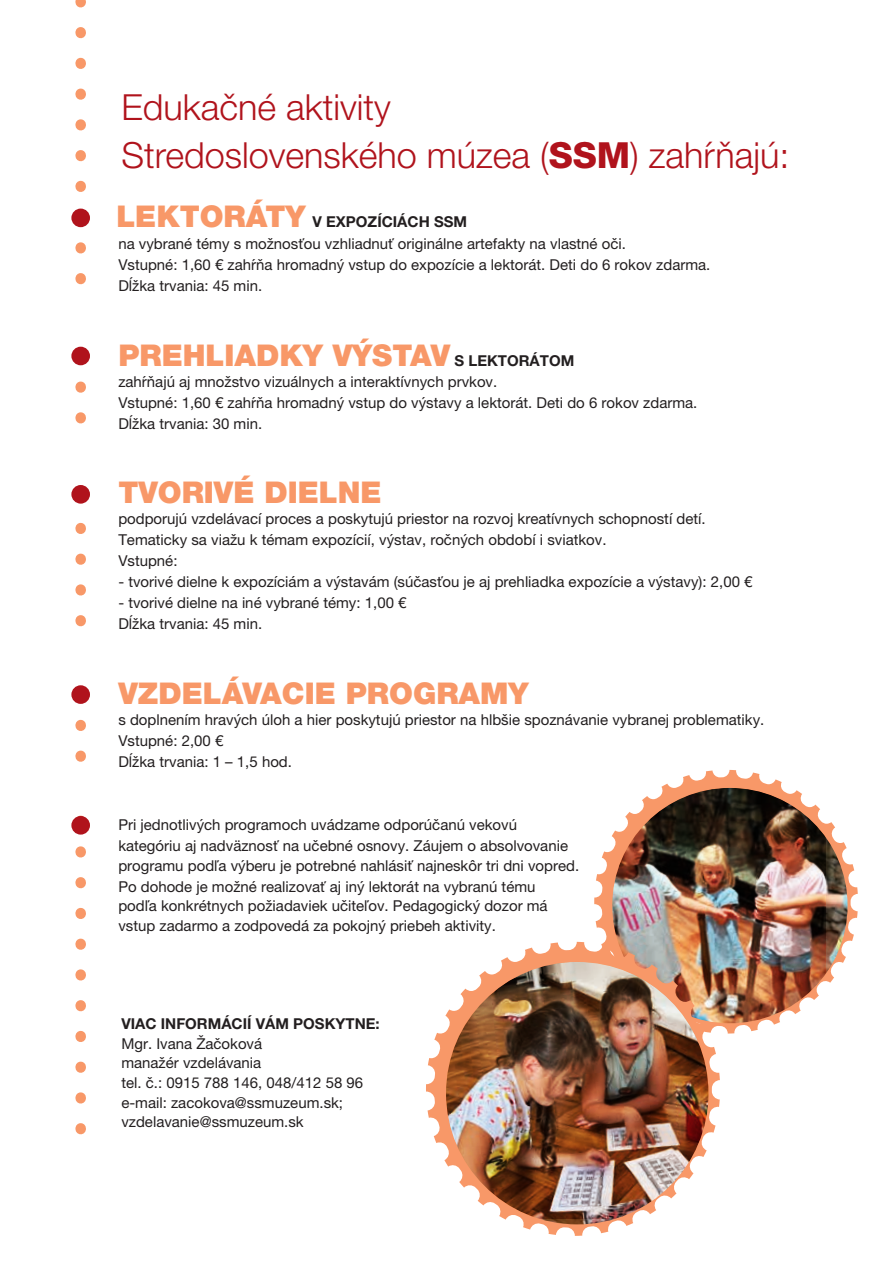
<style>
.page{position:relative;width:893px;height:1263px;background:#fff}
.page>*{position:absolute;margin:0;border:0;box-sizing:border-box;transform-origin:0 0}
.t1{font:300 36px/48px "Helvetica Neue LT Pro";color:#b0131c}
.t2{font:900 30px "Helvetica Neue LT Pro";color:#f89868}
.t3{font:15px/21px "Helvetica Neue LT Pro";color:#231f20}
.t4{font:700 15px "Helvetica Neue LT Pro";color:#231f20}
.s1{font-weight:800}
.s2{font-weight:900;font-size:30px;color:#f89868}
.s3{font-weight:700;font-size:15px;color:#231f20}
</style>
<div class="page">
<svg style="left:75px;top:1px;width:11px;height:284px"></svg>
<svg style="left:75px;top:364px;width:11px;height:60px"></svg>
<svg style="left:75px;top:522px;width:11px;height:103px"></svg>
<svg style="left:75px;top:719px;width:11px;height:43px"></svg>
<svg style="left:75px;top:846px;width:11px;height:289px"></svg>
<div style="left:71px;top:209px;width:19px;height:18px;background:#b0131c;border-radius:50%"></div>
<div style="left:71px;top:347px;width:19px;height:18px;background:#b0131c;border-radius:50%"></div>
<div style="left:71px;top:485px;width:19px;height:19px;background:#b0131c;border-radius:50%"></div>
<div style="left:71px;top:685px;width:19px;height:19px;background:#b0131c;border-radius:50%"></div>
<div style="left:71px;top:816px;width:19px;height:19px;background:#b0131c;border-radius:50%"></div>
<svg style="left:594px;top:770px;width:264px;height:263px"></svg>
<img style="left:612px;top:788px;width:235px;height:235px;border-radius:118px">
<img style="left:612px;top:788px;width:214px;height:235px">
<svg style="left:426px;top:942px;width:294px;height:294px"></svg>
<img style="left:446px;top:962px;width:262px;height:256px">
<h1 class="t1" style="left:121px;top:82px;width:670px">Edukačné aktivity<br>Stredoslovenského múzea (<span class="s1">SSM</span>) zahŕňajú:</h1>
<p class="t4" style="left:116px;top:213px;width:352px"><span class="s2">LEKTORÁTY</span> V EXPOZÍCIÁCH SSM</p>
<p class="t3" style="left:118px;top:233px;width:594px">na vybrané témy s možnosťou vzhliadnuť originálne artefakty na vlastné oči.<br>Vstupné: 1,60 € zahŕňa hromadný vstup do expozície a lektorát. Deti do 6 rokov zdarma.<br>Dĺžka trvania: 45 min.</p>
<h2 class="t2" style="left:118px;top:338px;width:457px">PREHLIADKY VÝSTAV <span class="s3">S LEKTORÁTOM</span></h2>
<p class="t3" style="left:118px;top:371px;width:581px">zahŕňajú aj množstvo vizuálnych a interaktívnych prvkov.<br>Vstupné: 1,60 € zahŕňa hromadný vstup do výstavy a lektorát. Deti do 6 rokov zdarma.<br>Dĺžka trvania: 30 min.</p>
<h2 class="t2" style="left:118px;top:474px;width:265px">TVORIVÉ DIELNE</h2>
<p class="t3" style="left:118px;top:508px;width:589px">podporujú vzdelávací proces a poskytujú priestor na rozvoj kreatívnych schopností detí.<br>Tematicky sa viažu k témam expozícií, výstav, ročných období i sviatkov.<br>Vstupné:</p>
<p class="t3" style="left:118px;top:571px;width:636px">- tvorivé dielne k expozíciám a výstavám (súčasťou je aj prehliadka expozície a výstavy): 2,00 €</p>
<p class="t3" style="left:118px;top:592px;width:290px">- tvorivé dielne na iné vybrané témy: 1,00 €<br>Dĺžka trvania: 45 min.</p>
<h2 class="t2" style="left:118px;top:676px;width:412px">VZDELÁVACIE PROGRAMY</h2>
<p class="t3" style="left:118px;top:709px;width:647px">s doplnením hravých úloh a hier poskytujú priestor na hlbšie spoznávanie vybranej problematiky.<br>Vstupné: 2,00 €<br>Dĺžka trvania: 1 – 1,5 hod.</p>
<p class="t3" style="left:118px;top:814px;width:451px">Pri jednotlivých programoch uvádzame odporúčanú vekovú kategóriu aj nadväznosť na učebné osnovy. Záujem o absolvovanie</p>
<p class="t3" style="left:118px;top:855px;width:462px">programu podľa výberu je potrebné nahlásiť najneskôr tri dni vopred.<br>Po dohode je možné realizovať aj iný lektorát na vybranú tému</p>
<p class="t3" style="left:118px;top:896px;width:431px;line-height:19.5px">podľa konkrétnych požiadaviek učiteľov. Pedagogický dozor má vstup zadarmo a zodpovedá za pokojný priebeh aktivity.</p>
<p class="t4" style="left:121px;top:1015px;width:260px">VIAC INFORMÁCIÍ VÁM POSKYTNE:</p>
<p class="t3" style="left:121px;top:1034px;width:243px;line-height:19.5px">Mgr. Ivana Žačoková<br>manažér vzdelávania<br>tel. č.: 0915 788 146, 048/412 58 96 e-mail: zacokova@ssmuzeum.sk; vzdelavanie@ssmuzeum.sk</p>
</div>
